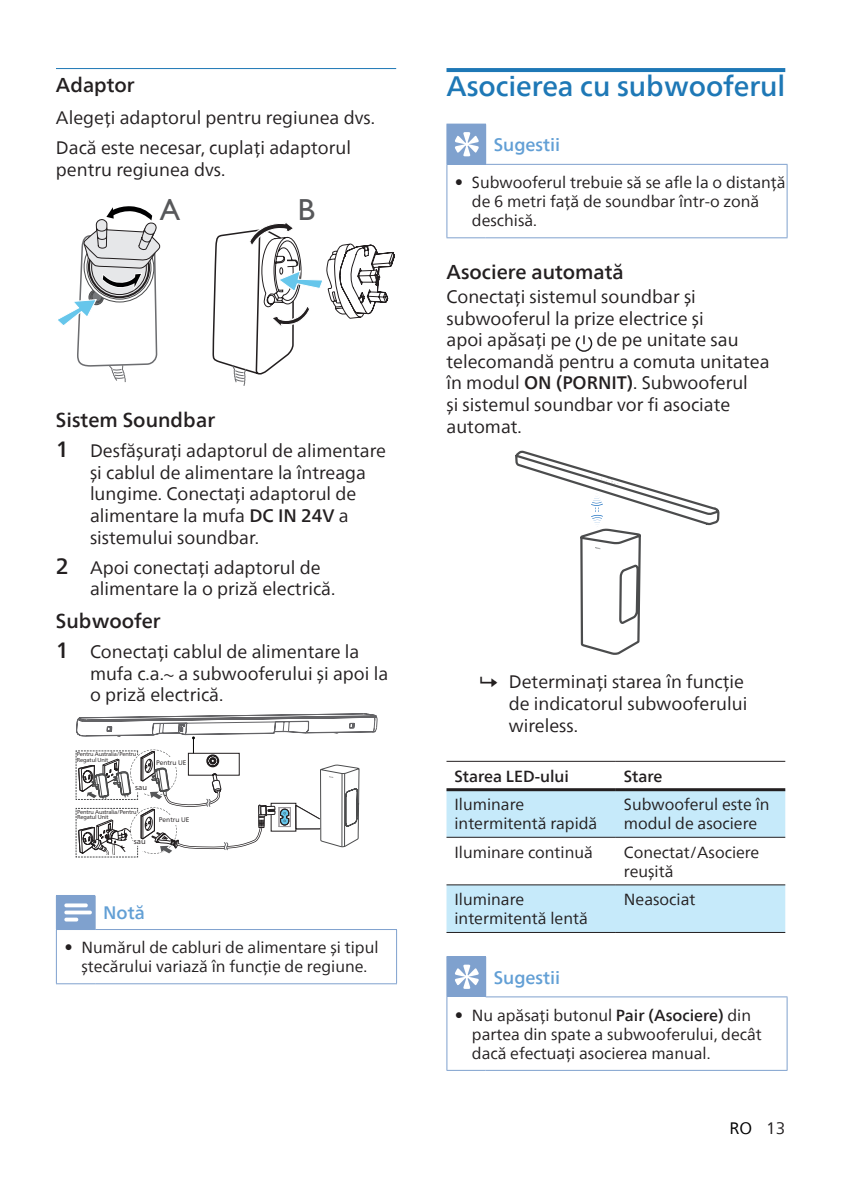
<style>
.page{position:relative;width:842px;height:1191px;background:#fff}
.page>*{position:absolute;margin:0;border:0;box-sizing:border-box;transform-origin:0 0}
.t1{font:30.6px "Gill Sans Alt One WGL";color:#57585a}
.heading2{font:500 28px "Neue Frutiger World";letter-spacing:-.005em;color:#1e78b6}
.heading4{font:500 20px "Neue Frutiger World";color:#231f20}
.heading3{font:500 20px "Neue Frutiger World";color:#231f20}
.Body_Text_9{font:18px/21.6px "Neue Frutiger World";color:#231f20}
.notes-caption-paragraph{font:500 18px "Neue Frutiger World";color:#629fd5}
.t2{font:16.4px "Neue Frutiger World";color:#000}
.Table_text_8{font:16px/19.2px "Neue Frutiger World";color:#231f20}
.Table_text-_Medium_8{font:500 16px "Neue Frutiger World";color:#231f20}
.t3{font:7.6px "Neue Frutiger World";color:#231f20}
.t4{font:6.8px "Neue Frutiger World";color:#231f20}
.t5{font:5.8px/5.8px "Neue Frutiger World";letter-spacing:-.025em;color:#231f20}
.s1{font-weight:500;font-size:22px}
.s2{font-weight:500}
.s3{font-size:17px}
.s4{color:#231f20}
</style>
<div class="page">
<hr style="left:56px;top:68px;width:340px;height:1px;background:#1e78b6">
<svg style="left:58px;top:206px;width:103px;height:177px"></svg>
<svg style="left:213px;top:223px;width:182px;height:163px"></svg>
<svg style="left:76px;top:713px;width:301px;height:145px"></svg>
<div style="left:56px;top:895px;width:39px;height:34px;background:#7fa1ce"></div>
<hr style="left:396px;top:930px;width:1px;height:53px;background:#7fa1ce">
<hr style="left:56px;top:929px;width:39px;height:1px;background:#7fa1ce">
<hr style="left:95px;top:896px;width:1px;height:33px;background:#7fa1ce">
<hr style="left:95px;top:929px;width:302px;height:1px;background:#7fa1ce">
<hr style="left:56px;top:930px;width:1px;height:53px;background:#7fa1ce">
<hr style="left:56px;top:983px;width:39px;height:1px;background:#7fa1ce">
<hr style="left:95px;top:983px;width:302px;height:1px;background:#7fa1ce">
<svg style="left:64px;top:903px;width:28px;height:18px"></svg>
<hr style="left:446px;top:68px;width:339px;height:4px;background:#1e78b6">
<div style="left:447px;top:124px;width:39px;height:40px;background:#7fa1ce"></div>
<hr style="left:787px;top:165px;width:1px;height:72px;background:#7fa1ce">
<hr style="left:446px;top:164px;width:1px;height:73px;background:#7fa1ce">
<hr style="left:446px;top:237px;width:40px;height:1px;background:#7fa1ce">
<hr style="left:486px;top:237px;width:301px;height:1px;background:#7fa1ce">
<hr style="left:446px;top:124px;width:1px;height:40px;background:#7fa1ce">
<hr style="left:486px;top:164px;width:301px;height:1px;background:#7fa1ce">
<svg style="left:455px;top:132px;width:24px;height:24px"></svg>
<svg style="left:576px;top:335px;width:16px;height:17px"></svg>
<svg style="left:515px;top:451px;width:204px;height:204px"></svg>
<svg style="left:446px;top:791px;width:339px;height:141px;fill:#c6eafa"></svg>
<hr style="left:446px;top:836px;width:170px;height:1px;background:#231f20">
<hr style="left:616px;top:836px;width:169px;height:1px;background:#231f20">
<hr style="left:446px;top:884px;width:170px;height:1px;background:#231f20">
<hr style="left:616px;top:884px;width:169px;height:1px;background:#231f20">
<hr style="left:446px;top:932px;width:170px;height:1px;background:#231f20">
<hr style="left:616px;top:932px;width:169px;height:1px;background:#231f20">
<hr style="left:446px;top:761px;width:170px;height:1px;background:#231f20">
<hr style="left:616px;top:761px;width:169px;height:1px;background:#231f20">
<hr style="left:446px;top:788px;width:170px;height:3px;background:#231f20">
<hr style="left:616px;top:788px;width:169px;height:3px;background:#231f20">
<div style="left:447px;top:956px;width:39px;height:41px;background:#7fa1ce"></div>
<hr style="left:787px;top:997px;width:1px;height:73px;background:#7fa1ce">
<hr style="left:446px;top:956px;width:40px;height:1px;background:#7fa1ce">
<hr style="left:446px;top:997px;width:1px;height:73px;background:#7fa1ce">
<hr style="left:446px;top:1070px;width:40px;height:1px;background:#7fa1ce">
<hr style="left:486px;top:1070px;width:301px;height:1px;background:#7fa1ce">
<hr style="left:446px;top:957px;width:1px;height:40px;background:#7fa1ce">
<hr style="left:486px;top:996px;width:301px;height:1px;background:#7fa1ce">
<svg style="left:455px;top:964px;width:24px;height:25px"></svg>
<p class="heading3" style="left:56px;top:68px;width:80px">Adaptor</p>
<p class="Body_Text_9" style="left:56px;top:107px;width:320px">Alegeţi adaptorul pentru regiunea dvs.</p>
<p class="Body_Text_9" style="left:56px;top:137px;width:297px">Dacă este necesar, cuplaţi adaptorul pentru regiunea dvs.</p>
<p class="t1" style="left:160px;top:188px;width:22px">A</p>
<p class="t1" style="left:298px;top:188px;width:19px">B</p>
<p class="heading4" style="left:56px;top:403px;width:161px">Sistem Soundbar</p>
<p class="Body_Text_9" style="left:90px;top:440px;width:298px;text-indent:-34px"><span class="s1">1</span> Desfăşuraţi adaptorul de alimentare şi cablul de alimentare la întreaga lungime. Conectaţi adaptorul de alimentare la mufa <span class="s2">DC IN 24V</span> a sistemului soundbar.</p>
<p class="Body_Text_9" style="left:90px;top:557px;width:247px;text-indent:-34px"><span class="s1">2</span> Apoi conectaţi adaptorul de alimentare la o priză electrică.</p>
<p class="heading4" style="left:56px;top:604px;width:106px">Subwoofer</p>
<p class="Body_Text_9" style="left:90px;top:641px;width:300px;text-indent:-34px"><span class="s1">1</span> Conectaţi cablul de alimentare la mufa c.a.~ a subwooferului şi apoi la o priză electrică.</p>
<p class="t5" style="left:77px;top:751px;width:61px">Pentru Australia/Pentru<br>Regatul Unit</p>
<p class="t3" style="left:135px;top:781px;width:13px">sau</p>
<p class="t5" style="left:77px;top:809px;width:61px">Pentru Australia/Pentru<br>Regatul Unit</p>
<p class="t3" style="left:134px;top:835px;width:13px">sau</p>
<p class="t4" style="left:156px;top:757px;width:32px">Pentru UE</p>
<p class="t4" style="left:159px;top:814px;width:32px">Pentru UE</p>
<p class="notes-caption-paragraph" style="left:103px;top:898px;width:43px">Notă</p>
<p class="Table_text_8" style="left:64px;top:938px;width:316px;text-align:center"><span class="s3">•</span> Numărul de cabluri de alimentare şi tipul ştecărului variază în funcţie de regiune.</p>
<p class="heading2" style="left:446px;top:63px;width:340px">Asocierea cu subwooferul</p>
<p class="notes-caption-paragraph" style="left:494px;top:130px;width:68px">Sugestii</p>
<p class="Table_text_8" style="left:472px;top:173px;width:315px;text-indent:-17px"><span class="s3">•</span> Subwooferul trebuie să se afle la o distanţă de 6 metri faţă de soundbar într-o zonă deschisă.</p>
<p class="heading4" style="left:446px;top:255px;width:179px">Asociere automată</p>
<p class="Body_Text_9" style="left:446px;top:286px;width:259px">Conectaţi sistemul soundbar şi subwooferul la prize electrice şi apoi apăsaţi pe</p>
<p class="Body_Text_9" style="left:446px;top:329px;width:325px;text-indent:150px">de pe unitate sau telecomandă pentru a comuta unitatea în modul <span class="s2">ON (PORNIT)</span>. Subwooferul<br>şi sistemul soundbar vor fi asociate automat.</p>
<p class="Body_Text_9" style="left:509px;top:671px;width:240px">Determinaţi starea în funcţie de indicatorul subwooferului wireless.</p>
<p class="Table_text-_Medium_8" style="left:454px;top:762px;width:116px">Starea LED-ului</p>
<p class="Table_text-_Medium_8" style="left:624px;top:762px;width:40px">Stare</p>
<p class="Table_text_8" style="left:454px;top:795px;width:144px">Iluminare intermitentă rapidă</p>
<p class="Table_text_8" style="left:624px;top:795px;width:147px">Subwooferul este în modul de asociere</p>
<p class="Table_text_8" style="left:454px;top:842px;width:140px">Iluminare continuă</p>
<p class="Table_text_8" style="left:624px;top:842px;width:137px">Conectat/Asociere reuşită</p>
<p class="Table_text_8" style="left:454px;top:890px;width:135px">Iluminare intermitentă lentă</p>
<p class="Table_text_8" style="left:624px;top:890px;width:73px">Neasociat</p>
<p class="notes-caption-paragraph" style="left:494px;top:962px;width:68px">Sugestii</p>
<p class="Table_text_8" style="left:472px;top:1005px;width:291px;text-indent:-17px"><span class="s3">•</span> Nu apăsaţi butonul <span class="s2">Pair (Asociere)</span> din partea din spate a subwooferului, decât dacă efectuaţi asocierea manual.</p>
<p class="t2" style="left:729px;top:1115px;width:57px">RO <span class="s4">13</span></p>
</div>
